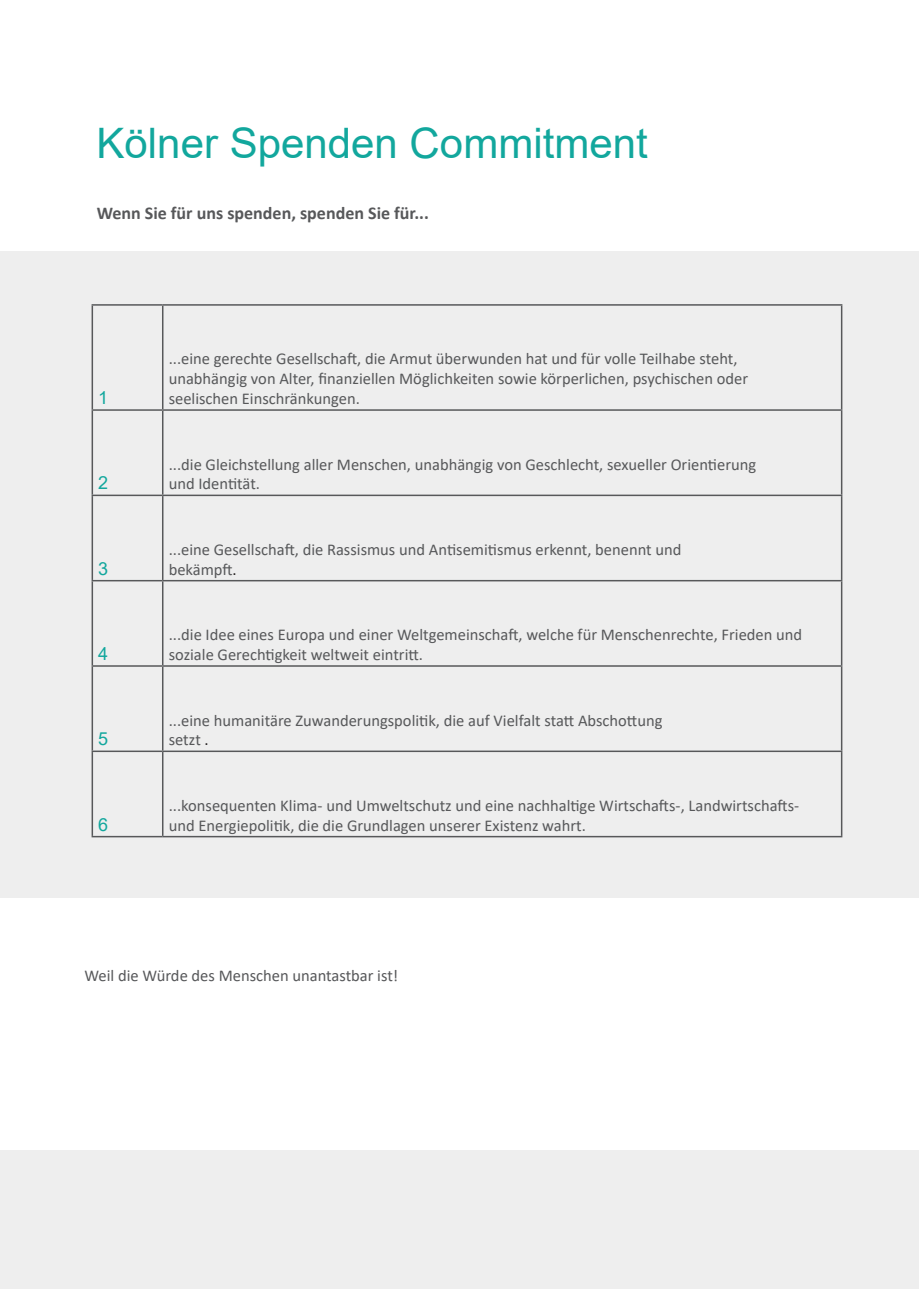
<style>
.page{position:relative;width:919px;height:1289px;background:#fff}
.page>*{position:absolute;margin:0;border:0;box-sizing:border-box;transform-origin:0 0}
.Default{font:42px "Arial";color:#12a79d}
.Default-2{font:700 18px "Calibri";color:#57585a}
.t1{font:18px "Arial";color:#12a79d}
.Default-3{font:16.5px/19.8px "Calibri";color:#57585a}
.s1{color:#231f20}
</style>
<div class="page">
<div style="left:0;top:251px;width:918px;height:646px;background:#eee"></div>
<hr style="left:163px;top:304px;width:679px;height:2px;background:#57585a">
<hr style="left:840px;top:306px;width:2px;height:103px;background:#57585a">
<hr style="left:840px;top:752px;width:2px;height:83px;background:#57585a">
<hr style="left:163px;top:835px;width:679px;height:2px;background:#57585a">
<hr style="left:92px;top:304px;width:71px;height:2px;background:#57585a">
<hr style="left:92px;top:306px;width:1px;height:103px;background:#57585a">
<hr style="left:162px;top:306px;width:1px;height:103px;background:#57585a">
<hr style="left:162px;top:411px;width:1px;height:83px;background:#57585a">
<hr style="left:162px;top:496px;width:1px;height:84px;background:#57585a">
<hr style="left:162px;top:581px;width:1px;height:84px;background:#57585a">
<hr style="left:162px;top:666px;width:1px;height:84px;background:#57585a">
<hr style="left:92px;top:752px;width:1px;height:83px;background:#57585a">
<hr style="left:162px;top:752px;width:1px;height:83px;background:#57585a">
<hr style="left:92px;top:835px;width:71px;height:2px;background:#57585a">
<hr style="left:92px;top:409px;width:71px;height:2px;background:#57585a">
<hr style="left:92px;top:411px;width:1px;height:83px;background:#57585a">
<hr style="left:163px;top:409px;width:679px;height:2px;background:#57585a">
<hr style="left:840px;top:411px;width:2px;height:83px;background:#57585a">
<hr style="left:92px;top:494px;width:71px;height:2px;background:#57585a">
<hr style="left:92px;top:496px;width:1px;height:84px;background:#57585a">
<hr style="left:163px;top:494px;width:679px;height:2px;background:#57585a">
<hr style="left:840px;top:496px;width:2px;height:84px;background:#57585a">
<hr style="left:92px;top:580px;width:71px;height:1px;background:#57585a">
<hr style="left:92px;top:581px;width:1px;height:84px;background:#57585a">
<hr style="left:163px;top:580px;width:679px;height:1px;background:#57585a">
<hr style="left:840px;top:581px;width:2px;height:84px;background:#57585a">
<hr style="left:92px;top:665px;width:71px;height:1px;background:#57585a">
<hr style="left:92px;top:666px;width:1px;height:84px;background:#57585a">
<hr style="left:163px;top:665px;width:679px;height:1px;background:#57585a">
<hr style="left:840px;top:666px;width:2px;height:84px;background:#57585a">
<hr style="left:92px;top:750px;width:71px;height:2px;background:#57585a">
<hr style="left:163px;top:750px;width:679px;height:2px;background:#57585a">
<div style="left:0;top:1149px;width:918px;height:139px;background:#eee"></div>
<p class="Default" style="left:97px;top:114px;width:552px">Kölner Spenden Commitment</p>
<p class="Default-2" style="left:97px;top:200px;width:333px">Wenn Sie für uns spenden, spenden Sie für...</p>
<p class="t1" style="left:98px;top:385px;width:12px">1</p>
<p class="t1" style="left:98px;top:470px;width:12px">2</p>
<p class="t1" style="left:98px;top:556px;width:12px">3</p>
<p class="t1" style="left:98px;top:641px;width:12px">4</p>
<p class="t1" style="left:98px;top:726px;width:12px">5</p>
<p class="t1" style="left:98px;top:811px;width:12px">6</p>
<p class="Default-3" style="left:169px;top:348px;width:581px">...eine gerechte Gesellschaft, die Armut überwunden hat und für volle Teilhabe steht, unabhängig von Alter, finanziellen Möglichkeiten sowie körperlichen, psychischen oder seelischen Einschränkungen.</p>
<p class="Default-3" style="left:169px;top:454px;width:589px">...die Gleichstellung aller Menschen, unabhängig von Geschlecht, sexueller Orientierung und Identität.</p>
<p class="Default-3" style="left:169px;top:539px;width:514px">...eine Gesellschaft, die Rassismus und Antisemitismus erkennt, benennt und bekämpft<span class="s1">.</span></p>
<p class="Default-3" style="left:169px;top:624px;width:635px">...die Idee eines Europa und einer Weltgemeinschaft, welche für Menschenrechte, Frieden und soziale Gerechtigkeit weltweit eintritt.</p>
<p class="Default-3" style="left:169px;top:709px;width:495px">...eine humanitäre Zuwanderungspolitik, die auf Vielfalt statt Abschottung setzt <span class="s1">.</span></p>
<p class="Default-3" style="left:169px;top:795px;width:632px">...konsequenten Klima- und Umweltschutz und eine nachhaltige Wirtschafts-, Landwirtschafts&shy;und Energiepolitik, die die Grundlagen unserer Existenz wahrt.</p>
<p class="Default-3" style="left:85px;top:965px;width:315px">Weil die Würde des Menschen unantastbar ist!</p>
</div>
